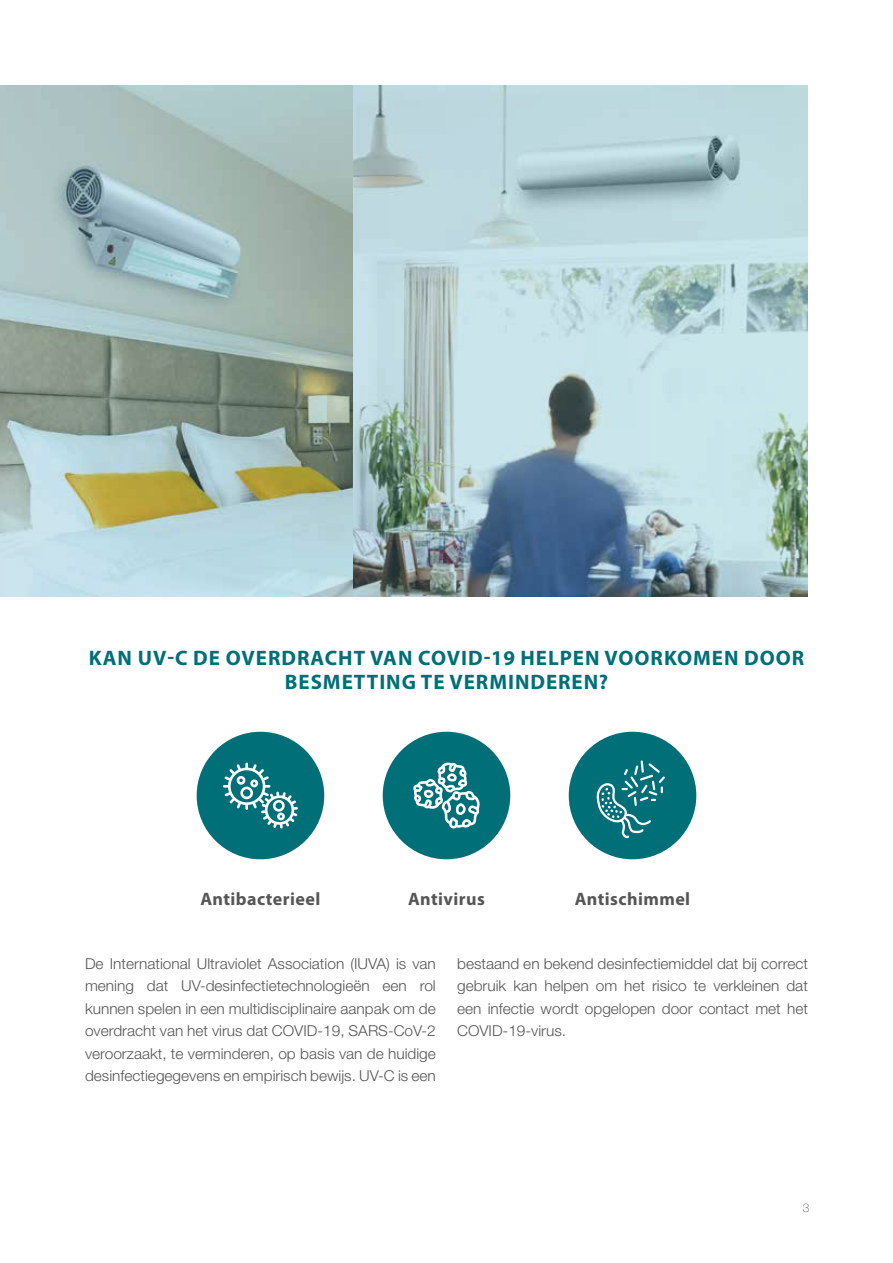
<style>
.page{position:relative;width:893px;height:1263px;background:#fff}
.page>*{position:absolute;margin:0;border:0;box-sizing:border-box;transform-origin:0 0}
.t1{font:700 21px/24px "Myriad Pro";letter-spacing:.045em;color:#006f78;text-align:center}
.t2{font:700 18px "Myriad Pro";letter-spacing:.025em;color:#565655}
.t3{font:300 15px/22.5px "Helvetica Neue LT Std";color:#565655;text-align:justify}
.t4{font:100 12px "Helvetica Neue LT Std";color:#565655}
</style>
<div class="page">
<svg style="left:0;top:85px;width:808px;height:511px"></svg>
<div style="left:197px;top:732px;width:127px;height:127px;background:#006f78;border-radius:50%"></div>
<svg style="left:223px;top:763px;width:75px;height:65px"></svg>
<div style="left:383px;top:732px;width:127px;height:127px;background:#006f78;border-radius:50%"></div>
<svg style="left:413px;top:762px;width:67px;height:66px"></svg>
<div style="left:569px;top:732px;width:127px;height:127px;background:#006f78;border-radius:50%"></div>
<svg style="left:596px;top:760px;width:69px;height:78px"></svg>
<h1 class="t1" style="left:89px;top:645px;width:717px">KAN UV-C DE OVERDRACHT VAN COVID-19 HELPEN VOORKOMEN DOOR<br>BESMETTING TE VERMINDEREN?</h1>
<p class="t2" style="left:200px;top:887px;width:121px">Antibacterieel</p>
<p class="t2" style="left:408px;top:887px;width:78px">Antivirus</p>
<p class="t2" style="left:575px;top:887px;width:117px">Antischimmel</p>
<p class="t3" style="left:85px;top:952px;width:352px">De International Ultraviolet Association (IUVA) is van mening dat UV-desinfectietechnologieën een rol kunnen spelen in een multidisciplinaire aanpak om de overdracht van het virus dat COVID-19, SARS-CoV-2 veroorzaakt, te verminderen, op basis van de huidige desinfectiegegevens en empirisch bewijs. UV-C is een</p>
<p class="t3" style="left:457px;top:952px;width:352px">bestaand en bekend desinfectiemiddel dat bij correct gebruik kan helpen om het risico te verkleinen dat een infectie wordt opgelopen door contact met het COVID-19-virus.</p>
<p class="t4" style="left:803px;top:1201px;width:8px">3</p>
</div>
